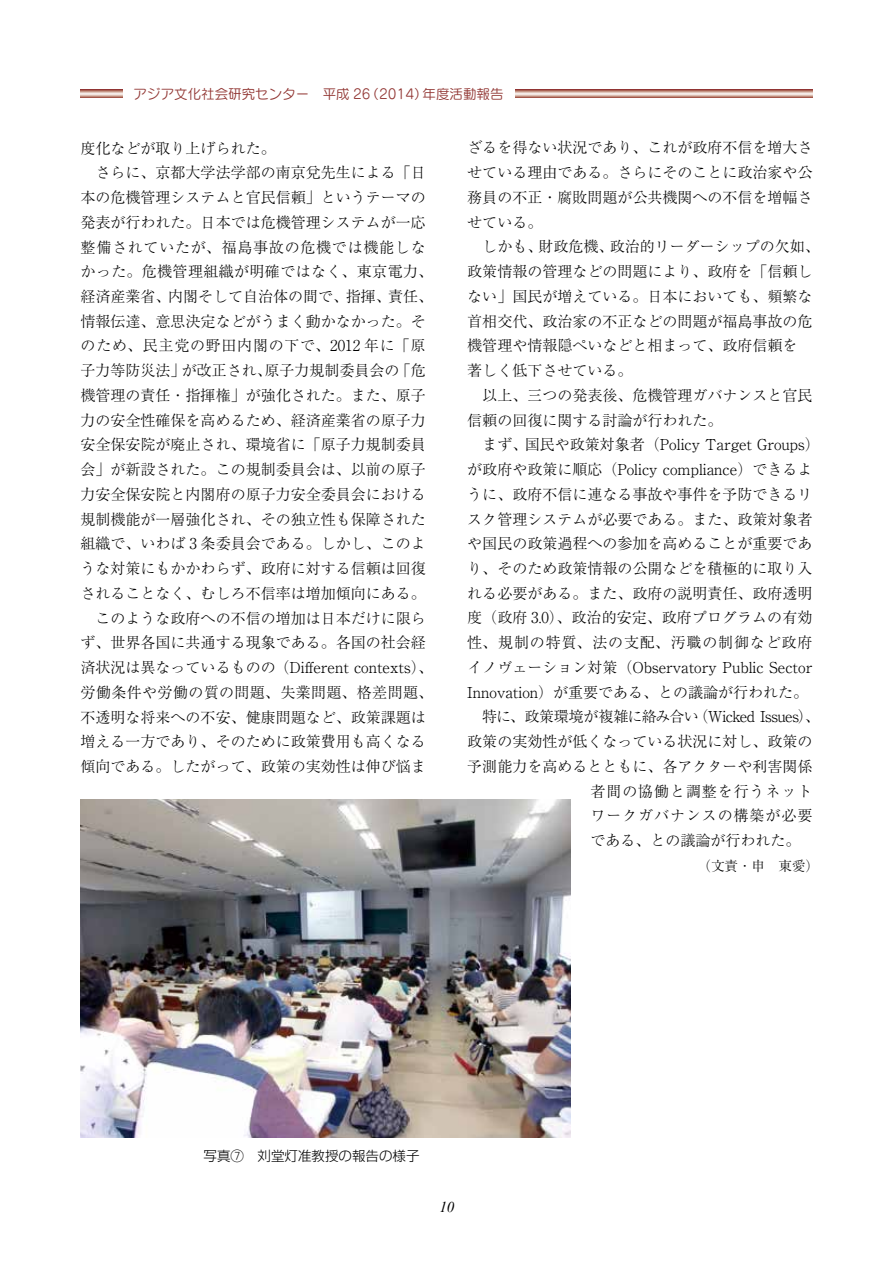
<style>
.page{position:relative;width:893px;height:1263px;background:#fff}
.page>*{position:absolute;margin:0;border:0;box-sizing:border-box;transform-origin:0 0}
.t1{font:300 15px/24.8px "Ryumin Pr 6 N";color:#000}
.t2{font:300 15px "Ryumin Pr 6 N";letter-spacing:-.035em;color:#000}
.t3{font:300 15px "Ryumin Pr 6 N";letter-spacing:.06em;color:#000}
.t4{font:300 15px "Ryumin Pr 6 N";letter-spacing:.055em;color:#000}
.t5{font:italic 15px "Times New Roman";color:#000}
.t6{font:13.5px "Seurat Pro M";color:#913532}
.t7{font:300 13.5px "Shin Go Pr 6 N";color:#000}
.t8{font:300 13.5px "Ryumin Pr 6 N";color:#000}
</style>
<div class="page">
<img style="left:80px;top:799px;width:491px;height:338px">
<svg style="left:80px;top:89px;width:733px;height:9px;background:#c7998e"></svg>
<div style="left:123px;top:81px;width:392px;height:25px;background:#fff"></div>
<p class="t6" style="left:134px;top:85px;width:371px">アジア文化社会研究センター　平成 26（2014）年度活動報告</p>
<p class="t1" style="left:81px;top:135px;width:354px">度化などが取り上げられた。<br>　さらに、京都大学法学部の南京兌先生による「日本の危機管理システムと官民信頼」というテーマの発表が行われた。日本では危機管理システムが一応整備されていたが、福島事故の危機では機能しなかった。危機管理組織が明確ではなく、東京電力、経済産業省、内閣そして自治体の間で、指揮、責任、情報伝達、意思決定などがうまく動かなかった。そのため、民主党の野田内閣の下で、2012 年に「原子力等防災法」が改正され、原子力規制委員会の「危機管理の責任・指揮権」が強化された。また、原子力の安全性確保を高めるため、経済産業省の原子力安全保安院が廃止され、環境省に「原子力規制委員会」が新設された。この規制委員会は、以前の原子力安全保安院と内閣府の原子力安全委員会における規制機能が一層強化され、その独立性も保障された組織で、いわば 3 条委員会である。しかし、このような対策にもかかわらず、政府に対する信頼は回復されることなく、むしろ不信率は増加傾向にある。　このような政府への不信の増加は日本だけに限らず、世界各国に共通する現象である。各国の社会経済状況は異なっているものの（Different contexts）、労働条件や労働の質の問題、失業問題、格差問題、不透明な将来への不安、健康問題など、政策課題は増える一方であり、そのために政策費用も高くなる傾向である。したがって、政策の実効性は伸び悩ま</p>
<p class="t1" style="left:467px;top:135px;width:346px">ざるを得ない状況であり、これが政府不信を増大さ</p>
<p class="t1" style="left:467px;top:159px;width:346px">せている理由である。さらにそのことに政治家や公</p>
<p class="t1" style="left:467px;top:184px;width:346px">務員の不正・腐敗問題が公共機関への不信を増幅さ</p>
<p class="t1" style="left:467px;top:209px;width:76px">せている。</p>
<p class="t1" style="left:467px;top:233px;width:354px">　しかも、財政危機、政治的リーダーシップの欠如、</p>
<p class="t1" style="left:467px;top:258px;width:346px">政策情報の管理などの問題により、政府を「信頼し</p>
<p class="t1" style="left:467px;top:283px;width:346px">ない」国民が増えている。日本においても、頻繁な</p>
<p class="t1" style="left:467px;top:308px;width:346px">首相交代、政治家の不正などの問題が福島事故の危</p>
<p class="t1" style="left:467px;top:332px;width:331px">機管理や情報隠ぺいなどと相まって、政府信頼を</p>
<p class="t1" style="left:467px;top:357px;width:166px">著しく低下させている。</p>
<p class="t1" style="left:467px;top:382px;width:346px">　以上、三つの発表後、危機管理ガバナンスと官民</p>
<p class="t1" style="left:467px;top:407px;width:256px">信頼の回復に関する討論が行われた。</p>
<p class="t1" style="left:467px;top:431px;width:354px">　まず、国民や政策対象者（Policy Target Groups）</p>
<p class="t1" style="left:467px;top:456px;width:346px">が政府や政策に順応（Policy compliance）できるよ</p>
<p class="t1" style="left:467px;top:481px;width:346px">うに、政府不信に連なる事故や事件を予防できるリ</p>
<p class="t1" style="left:467px;top:506px;width:346px">スク管理システムが必要である。また、政策対象者</p>
<p class="t1" style="left:467px;top:530px;width:346px">や国民の政策過程への参加を高めることが重要であ</p>
<p class="t1" style="left:467px;top:555px;width:346px">り、そのため政策情報の公開などを積極的に取り入</p>
<p class="t1" style="left:467px;top:580px;width:346px">れる必要がある。また、政府の説明責任、政府透明</p>
<p class="t1" style="left:467px;top:605px;width:347px">度（政府 3.0）、政治的安定、政府プログラムの有効</p>
<p class="t4" style="left:467px;top:631px;width:347px">性、規制の特質、法の支配、汚職の制御など政府</p>
<p class="t1" style="left:467px;top:654px;width:347px">イノヴェーション対策（Observatory Public Sector</p>
<p class="t1" style="left:467px;top:679px;width:342px">Innovation）が重要である、との議論が行われた。</p>
<p class="t2" style="left:467px;top:705px;width:354px">　特に、政策環境が複雑に絡み合い（Wicked Issues）、</p>
<p class="t1" style="left:467px;top:728px;width:346px">政策の実効性が低くなっている状況に対し、政策の</p>
<p class="t1" style="left:467px;top:753px;width:346px">予測能力を高めるとともに、各アクターや利害関係</p>
<p class="t3" style="left:590px;top:779px;width:223px">者間の協働と調整を行うネット</p>
<p class="t3" style="left:590px;top:804px;width:223px">ワークガバナンスの構築が必要</p>
<p class="t1" style="left:590px;top:827px;width:211px">である、との議論が行われた。</p>
<p class="t8" style="left:698px;top:855px;width:123px">（文責・申　東愛）</p>
<p class="t7" style="left:204px;top:1145px;width:244px">写真⑦　刘堂灯准教授の報告の様子　　</p>
<p class="t5" style="left:439px;top:1196px;width:16px">10</p>
</div>
